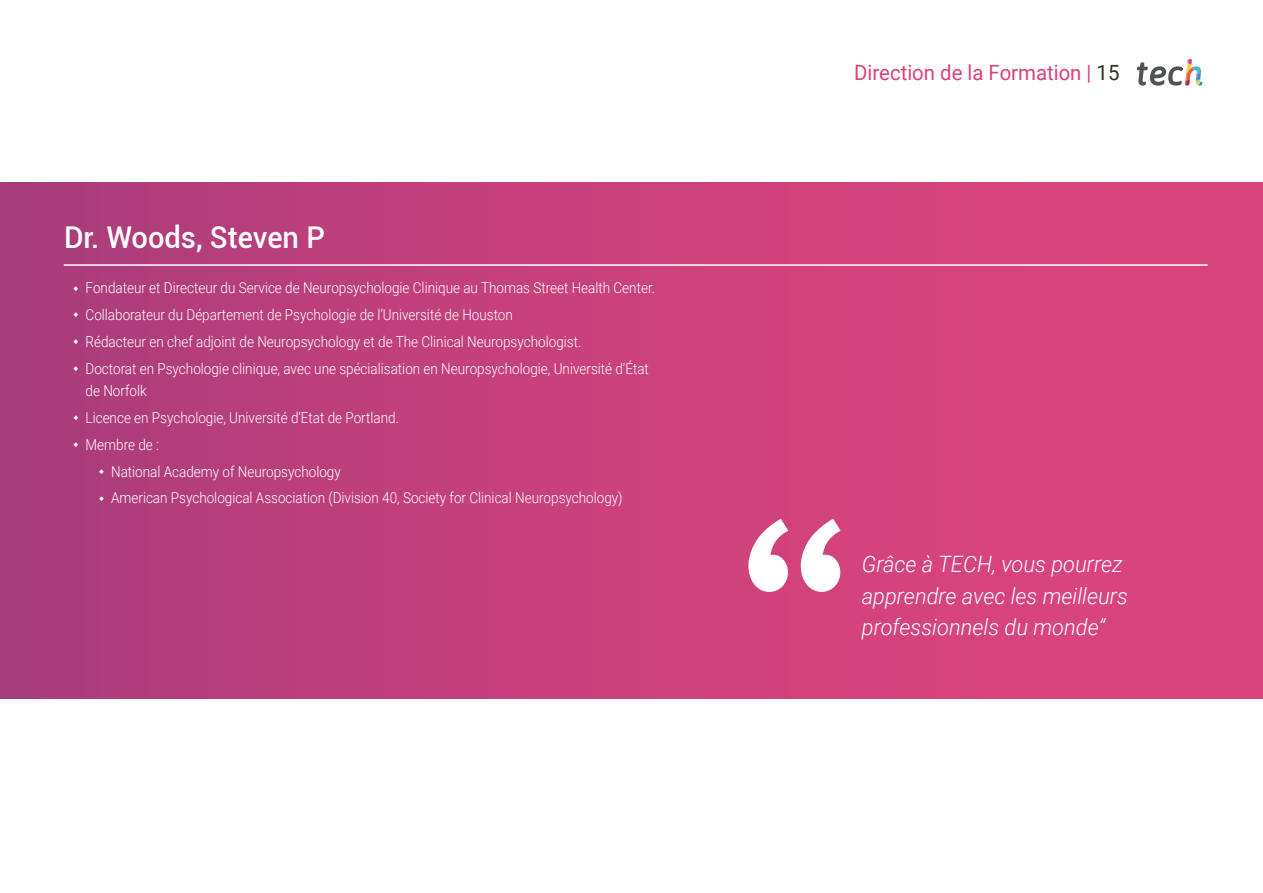
<style>
.page{position:relative;width:1263px;height:893px;background:#fff}
.page>*{position:absolute;margin:0;border:0;box-sizing:border-box;transform-origin:0 0}
.t1{font:500 30px "Roboto";color:#fff}
.t2{font:italic 300 22.5px/31.5px "Roboto";color:#fff}
.t3{font:21px "Roboto";color:#db427a}
.t4{font:300 15px/26.7px "Roboto";color:#fff;scale:.9 1}
.s1{color:#312e20}
</style>
<div class="page">
<div style="left:0;top:182px;width:1263px;height:516px;background:linear-gradient(to right,#ad3c7b,#e2457d)"></div>
<hr style="left:64px;top:264px;width:1144px;height:2px;background:#fff">
<svg style="left:1137px;top:59px;width:65px;height:27px"></svg>
<svg style="left:748px;top:519px;width:92px;height:73px"></svg>
<svg style="left:74px;top:286px;width:4px;height:5px"></svg>
<svg style="left:74px;top:313px;width:4px;height:5px"></svg>
<svg style="left:74px;top:339px;width:4px;height:5px"></svg>
<svg style="left:74px;top:366px;width:4px;height:5px"></svg>
<svg style="left:74px;top:415px;width:4px;height:5px"></svg>
<svg style="left:74px;top:442px;width:4px;height:5px"></svg>
<svg style="left:99px;top:469px;width:5px;height:5px"></svg>
<svg style="left:99px;top:496px;width:5px;height:5px"></svg>
<h1 class="t1" style="left:64px;top:216px;width:262px">Dr. Woods, Steven P</h1>
<p class="t4" style="left:86px;top:274px;width:634px">Fondateur et Directeur du Service de Neuropsychologie Clinique au Thomas Street Health Center.<br>Collaborateur du Département de Psychologie de l’Université de Houston<br>Rédacteur en chef adjoint de Neuropsychology et de The Clinical Neuropsychologist.<br>Doctorat en Psychologie clinique, avec une spécialisation en Neuropsychologie, Université d’État</p>
<p class="t4" style="left:86px;top:377px;width:70px">de Norfolk</p>
<p class="t4" style="left:86px;top:404px;width:350px">Licence en Psychologie, Université d’Etat de Portland.</p>
<p class="t4" style="left:86px;top:430px;width:83px">Membre de :</p>
<p class="t4" style="left:111px;top:457px;width:257px">National Academy of Neuropsychology</p>
<p class="t4" style="left:111px;top:484px;width:570px">American Psychological Association (Division 40, Society for Clinical Neuropsychology)</p>
<h3 class="t3" style="left:854px;top:57px;width:267px">Direction de la Formation | <span class="s1">15</span></h3>
<h2 class="t2" style="left:862px;top:548px;width:268px">Grâce à TECH, vous pourrez apprendre avec les meilleurs professionnels du monde”</h2>
</div>
